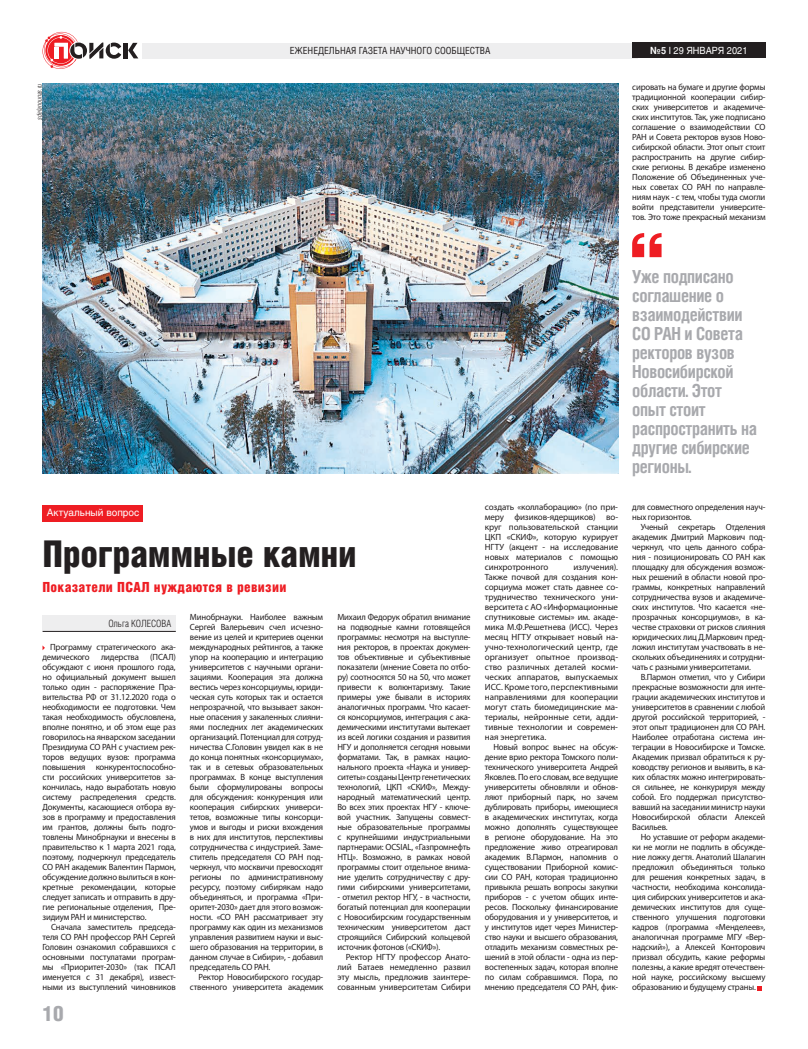
<style>
.page{position:relative;width:808px;height:1049px;background:#fff}
.page>*{position:absolute;margin:0;border:0;box-sizing:border-box;transform-origin:0 0}
.t1{font:37px "Helios Cond Black C";letter-spacing:-.01em;color:#231f20}
.t2{font:21.1px "Helios Cond Black C";color:#a8a9ad}
.t3{font:700 18px/19px "Helios Cond C";letter-spacing:-.02em;color:#a8a9ad;scale:.96 1}
.t4{font:14px "Helios Cond Black C";letter-spacing:.02em;color:#ee1d23}
.t5{font:10px "Helios C";color:#fff}
.t6{font:10px "Helios Cond Light C";color:#231f20}
.t7{font:9.8px "Helios Cond C";color:#231f20}
.t8{font:9.8px "Helios C";color:#fff;scale:.93 1}
.t9{font:9px/10px "Myriad Pro";letter-spacing:-.02em;color:#231f20;text-align:justify}
.t10{font:italic 7px "Helios Cond Light C";color:#231f20}
.s1{font-weight:700}
.s2{font-weight:700;color:#f2f3f4}
</style>
<div class="page">
<hr style="left:124px;top:43px;width:4px;height:15px;background:#231f20">
<svg style="left:128px;top:43px;width:10px;height:15px"></svg>
<svg style="left:43px;top:32px;width:78px;height:37px"></svg>
<div style="left:142px;top:43px;width:496px;height:16px;background:#eeeeef"></div>
<div style="left:632px;top:43px;width:133px;height:15px;background:#231f20"></div>
<div style="left:43px;top:505px;width:100px;height:16px;background:#ee1d23"></div>
<div style="left:43px;top:615px;width:133px;height:16px;background:#eeeeef"></div>
<hr style="left:43px;top:631px;width:133px;height:1px;background:#231f20">
<svg style="left:632px;top:233px;width:29px;height:24px"></svg>
<img style="left:43px;top:84px;width:575px;height:389px">
<svg style="left:757px;top:986px;width:5px;height:4px"></svg>
<p class="t10" style="left:35px;top:120px;width:38px;rotate:-90deg">sdelanounas.ru</p>
<p class="t7" style="left:290px;top:45px;width:202px">ЕЖЕНЕДЕЛЬНАЯ ГАЗЕТА НАУЧНОГО СООБЩЕСТВА</p>
<p class="t8" style="left:650px;top:44px;width:106px"><span class="s1">№</span><span class="s2">5</span> I 29 ЯНВАРЯ 2021</p>
<p class="t9" style="left:632px;top:82px;width:135px">сировать на бумаге и другие формы традиционной кооперации сибир&shy;ских университетов и академиче&shy;ских институтов. Так, уже подписано соглашение о взаимодействии СО РАН и Совета ректоров вузов Ново&shy;сибирской области. Этот опыт стоит распространить на другие сибир&shy;ские регионы. В декабре изменено Положение об Объединенных уче&shy;ных советах СО РАН по направле&shy;ниям наук - с тем, чтобы туда смогли войти представители университе&shy;тов. Это тоже прекрасный механизм</p>
<h3 class="t3" style="left:632px;top:267px;width:132px">Уже подписано соглашение о взаимодействии<br>СО РАН и Совета ректоров вузов<br>Новосибирской области. Этот опыт стоит распространить на другие сибирские регионы.</h3>
<p class="t5" style="left:47px;top:506px;width:94px">Актуальный вопрос</p>
<h1 class="t1" style="left:43px;top:533px;width:316px">Программные камни</h1>
<h3 class="t4" style="left:43px;top:579px;width:245px">Показатели ПСАЛ нуждаются в ревизии</h3>
<p class="t6" style="left:108px;top:618px;width:64px">Ольга КОЛЕСОВА</p>
<p class="t9" style="left:43px;top:642px;width:135px;text-indent:8px">Программу стратегического ака&shy;демического</p>
<p class="t9" style="left:43px;top:652px;width:135px;text-indent:108px">(ПСАЛ) обсуждают с июня прошлого года, но официальный документ вышел только один - распоряжение Пра&shy;вительства РФ от 31.12.2020 года о необходимости ее подготовки. Чем такая необходимость обусловлена, вполне понятно, и об этом еще раз говорилось на январском заседании Президиума СО РАН с участием рек&shy;торов ведущих вузов: программа повышения конкурентоспособно&shy;сти российских университетов за&shy;кончилась, надо выработать новую систему распределения средств.<br>Документы, касающиеся отбора ву&shy;зов в программу и предоставления им грантов, должны быть подго&shy;товлены Минобрнауки и внесены в правительство к 1 марта 2021 года, поэтому, подчеркнул председатель СО РАН академик Валентин Пармон, обсуждение должно вылиться в кон&shy;кретные рекомендации, которые следует записать и отправить в дру&shy;гие региональные отделения, Пре&shy;зидиум РАН и министерство.</p>
<p class="t9" style="left:43px;top:922px;width:135px;text-indent:9px">Сначала заместитель председа&shy;теля СО РАН профессор РАН Сергей Головин ознакомил собравшихся с основными постулатами програм&shy;мы «Приоритет-2030» (так ПСАЛ именуется с 31 декабря), извест&shy;ными из выступлений чиновников</p>
<p class="t9" style="left:101px;top:652px;width:39px">лидерства</p>
<h2 class="t2" style="left:43px;top:1001px;width:23px">10</h2>
<p class="t9" style="left:190px;top:612px;width:135px">Минобрнауки. Наиболее важным Сергей Валерьевич счел исчезно&shy;вение из целей и критериев оценки международных рейтингов, а также упор на кооперацию и интеграцию университетов с научными органи&shy;зациями. Кооперация эта должна вестись через консорциумы, юриди&shy;ческая суть которых так и остается непрозрачной, что вызывает закон&shy;ные опасения у закаленных слияни&shy;ями последних лет академических организаций. Потенциал для сотруд&shy;ничества С.Головин увидел как в не до конца понятных «консорциумах», так и в сетевых образовательных программах. В конце выступления были сформулированы вопросы для обсуждения: конкуренция или кооперация сибирских универси&shy;тетов, возможные типы консорци&shy;умов и выгоды и риски вхождения в них для институтов, перспективы сотрудничества с индустрией. Заме&shy;ститель председателя СО РАН под&shy;черкнул, что москвичи превосходят регионы по административному ресурсу, поэтому сибирякам надо объединяться, и программа «При&shy;оритет-2030» дает для этого возмож&shy;ности. «СО РАН рассматривает эту программу как один из механизмов управления развитием науки и выс&shy;шего образования на территории, в данном случае в Сибири», - добавил председатель СО РАН.</p>
<p class="t9" style="left:190px;top:972px;width:135px;text-align:right">Ректор Новосибирского государ&shy;ственного университета академик</p>
<p class="t9" style="left:337px;top:612px;width:135px">Михаил Федорук обратил внимание на подводные камни готовящейся программы: несмотря на выступле&shy;ния ректоров, в проектах докумен&shy;тов объективные и субъективные показатели (мнение Совета по отбо&shy;ру) соотносятся 50 на 50, что может привести к волюнтаризму. Такие примеры уже бывали в историях аналогичных программ. Что касает&shy;ся консорциумов, интеграция с ака&shy;демическими институтами вытекает из всей логики создания и развития НГУ и дополняется сегодня новыми форматами. Так, в рамках нацио&shy;нального проекта «Наука и универ&shy;ситеты» созданы Центр генетических технологий, ЦКП «СКИФ», Между&shy;народный математический центр.<br>Во всех этих проектах НГУ - ключе&shy;вой участник. Запущены совмест&shy;ные образовательные программы с крупнейшими индустриальными партнерами: OCSIAL, «Газпромнефть НТЦ». Возможно, в рамках новой программы стоит отдельное внима&shy;ние уделить сотрудничеству с дру&shy;гими сибирскими университетами,</p>
<p class="t9" style="left:337px;top:892px;width:135px">- отметил ректор НГУ, - в частности, богатый потенциал для кооперации с Новосибирским государственным техническим университетом даст строящийся Сибирский кольцевой источник фотонов («СКИФ»).</p>
<p class="t9" style="left:337px;top:952px;width:135px;text-indent:9px">Ректор НГТУ профессор Анато&shy;лий Батаев немедленно развил эту мысль, предложив заинтере&shy;сованным университетам Сибири</p>
<p class="t9" style="left:485px;top:502px;width:135px">создать «коллаборацию» (по при&shy;меру физиков-ядерщиков) во&shy;круг пользовательской станции ЦКП «СКИФ», которую курирует НГТУ (акцент - на исследование новых материалов с помощью синхротронного</p>
<p class="t9" style="left:485px;top:562px;width:135px;text-indent:88px">излучения).<br>Также почвой для создания кон&shy;сорциума может стать давнее со&shy;трудничество технического уни&shy;верситета с АО «Информационные спутниковые системы» им. акаде&shy;мика М.Ф.Решетнева (ИСС). Через месяц НГТУ открывает новый на&shy;учно-технологический центр, где организует опытное производ&shy;ство различных деталей косми&shy;ческих аппаратов, выпускаемых ИСС. Кроме того, перспективными направлениями для кооперации могут стать биомедицинские ма&shy;териалы, нейронные сети, адди&shy;тивные технологии и современ&shy;ная энергетика.</p>
<p class="t9" style="left:485px;top:742px;width:135px;text-indent:9px">Новый вопрос вынес на обсуж&shy;дение врио ректора Томского поли&shy;технического университета Андрей Яковлев. По его словам, все ведущие университеты обновляли и обнов&shy;ляют приборный парк, но зачем дублировать приборы, имеющиеся в академических институтах, когда можно дополнять существующее в регионе оборудование. На это предложение живо отреагировал академик В.Пармон, напомнив о существовании Приборной комис&shy;сии СО РАН, которая традиционно привыкла решать вопросы закупки приборов - с учетом общих инте&shy;ресов. Поскольку финансирование оборудования и у университетов, и у институтов идет через Министер&shy;ство науки и высшего образования, отладить механизм совместных ре&shy;шений в этой области - одна из пер&shy;востепенных задач, которая вполне по силам собравшимся. Пора, по мнению председателя СО РАН, фик-</p>
<p class="t9" style="left:632px;top:502px;width:135px">для совместного определения науч&shy;ных горизонтов.</p>
<p class="t9" style="left:632px;top:522px;width:135px;text-indent:9px">Ученый секретарь Отделения академик Дмитрий Маркович под&shy;черкнул, что цель данного собра&shy;ния - позиционировать СО РАН как площадку для обсуждения возмож&shy;ных решений в области новой про&shy;граммы, конкретных направлений сотрудничества вузов и академиче&shy;ских институтов. Что касается «не&shy;прозрачных консорциумов», в ка&shy;честве страховки от рисков слияния юридических лиц Д.Маркович пред&shy;ложил институтам участвовать в не&shy;скольких объединениях и сотрудни&shy;чать с разными университетами.</p>
<p class="t9" style="left:632px;top:672px;width:135px;text-indent:9px">В.Пармон отметил, что у Сибири прекрасные возможности для инте&shy;грации академических институтов и университетов в сравнении с любой другой российской территорией, - этот опыт традиционен для СО РАН.<br>Наиболее отработана система ин&shy;теграции в Новосибирске и Томске.<br>Академик призвал обратиться к ру&shy;ководству регионов и выявить, в ка&shy;ких областях можно интегрировать&shy;ся сильнее, не конкурируя между собой. Его поддержал присутство&shy;вавший на заседании министр науки Новосибирской области Алексей Васильев.</p>
<p class="t9" style="left:632px;top:832px;width:135px;text-indent:9px">Но уставшие от реформ академи&shy;ки не могли не подлить в обсужде&shy;ние ложку дегтя. Анатолий Шалагин предложил объединяться только для решения конкретных задач, в частности, необходима консолида&shy;ция сибирских университетов и ака&shy;демических институтов для суще&shy;ственного улучшения подготовки кадров (программа «Менделеев», аналогичная программе МГУ «Вер&shy;надский»), а Алексей Конторович призвал обсудить, какие реформы полезны, а какие вредят отечествен&shy;ной науке, российскому высшему образованию и будущему страны.</p>
</div>
